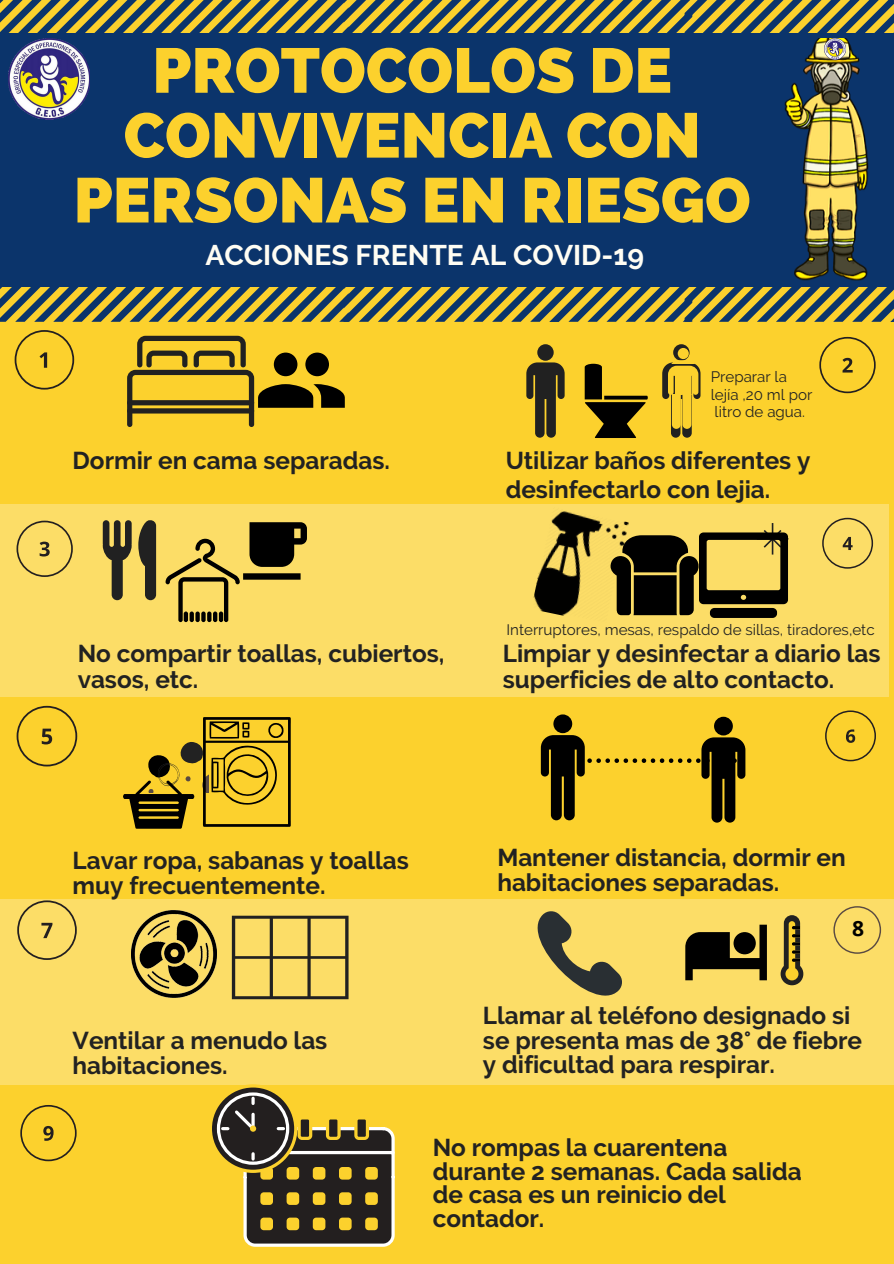
<style>
.page{position:relative;width:894px;height:1264px;background:#fff}
.page>*{position:absolute;margin:0;border:0;box-sizing:border-box;transform-origin:0 0}
.t1{font:800 63px/64.8px "Raleway";color:#fcd12d;text-align:center}
.t2{font:700 28.35px "Raleway";color:#fffdf3}
.t3{font:700 24.3px/25.3px "Raleway";color:#222}
.t4{font:700 24.3px/25.3px "Raleway";color:#212121}
.t5{font:700 21px "Open Sans";color:#000}
.t6{font:15.15px/17.7px "Raleway";color:#222}
</style>
<div class="page">
<div style="left:0;top:0;width:893px;height:1263px;background:#fcd12d"></div>
<div style="left:0;top:899px;width:893px;height:186px;background:#fcdd67"></div>
<div style="left:0;top:504px;width:888px;height:192px;background:#fcdd67"></div>
<svg style="left:692px;top:0;width:201px;height:322px"></svg>
<svg style="left:348px;top:0;width:344px;height:322px"></svg>
<svg style="left:0;top:0;width:348px;height:322px"></svg>
<div style="left:0;top:33px;width:893px;height:254px;background:#0b346b"></div>
<img style="left:784px;top:38px;width:85px;height:243px">
<svg style="left:15px;top:330px;width:59px;height:59px"></svg>
<svg style="left:819px;top:337px;width:56px;height:56px"></svg>
<svg style="left:17px;top:520px;width:56px;height:57px"></svg>
<svg style="left:822px;top:518px;width:50px;height:50px"></svg>
<svg style="left:17px;top:706px;width:60px;height:60px"></svg>
<svg style="left:825px;top:710px;width:50px;height:51px"></svg>
<svg style="left:17px;top:900px;width:60px;height:59px"></svg>
<svg style="left:20px;top:1105px;width:57px;height:56px"></svg>
<svg style="left:127px;top:336px;width:218px;height:91px"></svg>
<svg style="left:584px;top:364px;width:63px;height:74px"></svg>
<div style="left:537px;top:344px;width:16px;height:17px;background:#212121;border-radius:50%"></div>
<svg style="left:526px;top:362px;width:38px;height:75px"></svg>
<svg style="left:673px;top:344px;width:16px;height:17px"></svg>
<svg style="left:103px;top:520px;width:53px;height:80px"></svg>
<div style="left:677px;top:348px;width:11px;height:11px;background:#fcd12d;border-radius:50%"></div>
<svg style="left:662px;top:360px;width:38px;height:77px"></svg>
<svg style="left:165px;top:522px;width:142px;height:100px"></svg>
<svg style="left:628px;top:523px;width:160px;height:95px"></svg>
<img style="left:533px;top:511px;width:95px;height:105px">
<svg style="left:123px;top:717px;width:168px;height:111px"></svg>
<div style="left:713px;top:716px;width:19px;height:19px;background:#000;border-radius:50%"></div>
<div style="left:553px;top:714px;width:19px;height:19px;background:#000;border-radius:50%"></div>
<svg style="left:540px;top:735px;width:205px;height:87px"></svg>
<img style="left:131px;top:910px;width:86px;height:87px">
<svg style="left:232px;top:915px;width:116px;height:84px"></svg>
<svg style="left:537px;top:911px;width:85px;height:85px"></svg>
<svg style="left:685px;top:906px;width:195px;height:80px"></svg>
<svg style="left:212px;top:1084px;width:183px;height:163px"></svg>
<img style="left:8px;top:38px;width:82px;height:81px">
<img style="left:823px;top:38px;width:22px;height:22px">
<h1 class="t1" style="left:74px;top:38px;width:678px">PROTOCOLOS DE<br>CONVIVENCIA CON<br>PERSONAS EN RIESGO</h1>
<p class="t2" style="left:205px;top:238px;width:440px">ACCIONES FRENTE AL COVID-19</p>
<p class="t3" style="left:73px;top:447px;width:319px">Dormir en cama separadas.</p>
<p class="t3" style="left:78px;top:641px;width:368px">No compartir toallas, cubiertos, vasos, etc.</p>
<p class="t6" style="left:710px;top:367px;width:103px">Preparar la lejía ,20 ml por litro de agua.</p>
<p class="t3" style="left:505px;top:446px;width:306px;line-height:28.8px">Utilizar baños diferentes y desinfectarlo con lejia.</p>
<p class="t6" style="left:506px;top:621px;width:369px">Interruptores, mesas, respaldo de sillas, tiradores,etc</p>
<p class="t4" style="left:502px;top:641px;width:379px">Limpiar y desinfectar a diario las superficies de alto contacto.</p>
<p class="t3" style="left:73px;top:847px;width:338px">Lavar ropa, sabanas y toallas muy frecuentemente.</p>
<p class="t3" style="left:73px;top:1027px;width:256px">Ventilar a menudo las habitaciones.</p>
<p class="t3" style="left:497px;top:844px;width:350px">Mantener distancia, dormir en habitaciones separadas.</p>
<p class="t5" style="left:851px;top:913px;width:13px">8</p>
<p class="t3" style="left:483px;top:1003px;width:380px;line-height:24.6px">Llamar al teléfono designado si se presenta mas de 38° de fiebre y dificultad para respirar.</p>
<p class="t3" style="left:432px;top:1135px;width:370px;line-height:23.7px">No rompas la cuarentena durante 2 semanas. Cada salida de casa es un reinicio del contador.</p>
</div>
